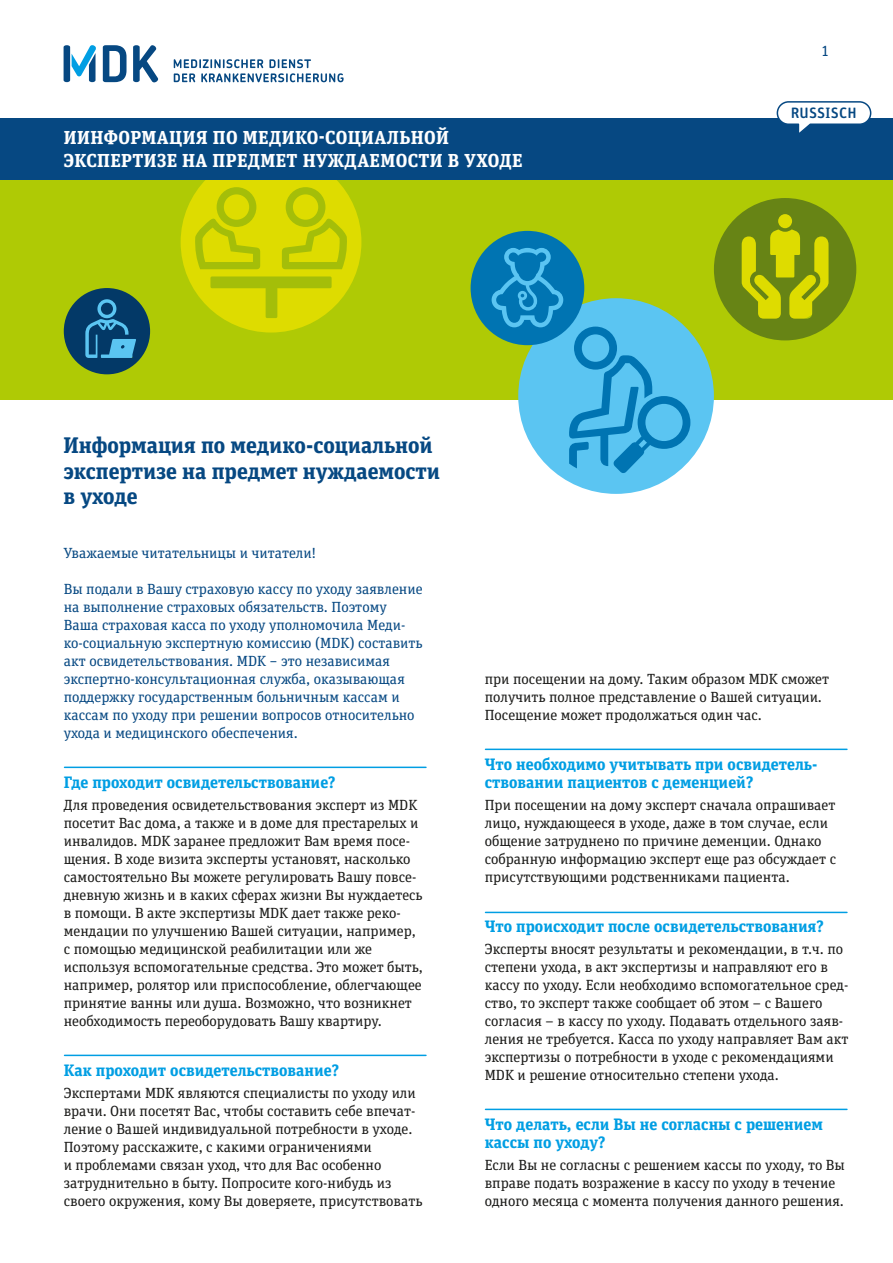
<style>
.page{position:relative;width:893px;height:1263px;background:#fff}
.page>*{position:absolute;margin:0;border:0;box-sizing:border-box;transform-origin:0 0}
.t1{font:700 22.5px/25.5px "Unit Slab Pro";letter-spacing:-.005em;color:#064882}
.t2{font:700 18.75px/22.5px "Unit Slab Pro";letter-spacing:.02em;color:#fff}
.Absatzheadline{font:700 16.5px/18px "Unit Slab Pro";color:#009ee3}
.t3{font:500 15px "Unit Rounded Pro";letter-spacing:.01em;color:#064882}
.t4{font:14.7px/18px "Unit Slab Pro";color:#1a1a18}
.Einleser{font:14.7px/18px "Unit Slab Pro";color:#064882}
.t5{font:14.7px "Unit Rounded OT";color:#064882}
</style>
<div class="page">
<div style="left:0;top:164px;width:893px;height:236px;background:#afca05"></div>
<svg style="left:181px;top:180px;width:180px;height:153px"></svg>
<svg style="left:471px;top:198px;width:385px;height:296px"></svg>
<svg style="left:64px;top:288px;width:86px;height:86px"></svg>
<svg style="left:174px;top:59px;width:170px;height:23px"></svg>
<svg style="left:103px;top:45px;width:55px;height:37px"></svg>
<svg style="left:64px;top:45px;width:32px;height:37px"></svg>
<div style="left:0;top:118px;width:893px;height:62px;background:#064882"></div>
<hr style="left:65px;top:767px;width:361px;height:1px;background:#009ee3">
<hr style="left:65px;top:1055px;width:361px;height:1px;background:#009ee3">
<hr style="left:485px;top:749px;width:362px;height:1px;background:#009ee3">
<hr style="left:485px;top:912px;width:362px;height:1px;background:#009ee3">
<hr style="left:485px;top:1109px;width:362px;height:1px;background:#009ee3">
<div style="left:777px;top:102px;width:94px;height:22px;background:#fff;border-radius:11px"></div>
<div style="left:777px;top:101px;width:94px;height:24px;border:2px solid #064882;border-radius:11px"></div>
<p class="t5" style="left:821px;top:42px;width:10px">1</p>
<h1 class="t2" style="left:64px;top:125px;width:460px">ИИНФОРМАЦИЯ ПО МЕДИКО-СОЦИАЛЬНОЙ<br>ЭКСПЕРТИЗЕ НА ПРЕДМЕТ НУЖДАЕМОСТИ В УХОДЕ</h1>
<h2 class="t1" style="left:64px;top:431px;width:378px">Информация по медико-социальной экспертизе на предмет нуждаемости в уходе</h2>
<p class="t3" style="left:791px;top:103px;width:67px">RUSSISCH</p>
<p class="Einleser" style="left:64px;top:543px;width:254px">Уважаемые читательницы и читатели!</p>
<p class="Einleser" style="left:64px;top:579px;width:360px">Вы подали в Вашу страховую кассу по уходу заявление на выполнение страховых обязательств. Поэтому Ваша страховая касса по уходу уполномочила Меди&shy;ко-социальную экспертную комиссию (MDK) составить акт освидетельствования. MDK − это независимая экспертно-консультационная служба, оказывающая поддержку государственным больничным кассам и кассам по уходу при решении вопросов относительно ухода и медицинского обеспечения.</p>
<p class="Absatzheadline" style="left:64px;top:772px;width:273px">Где проходит освидетельствование?</p>
<p class="t4" style="left:64px;top:795px;width:361px">Для проведения освидетельствования эксперт из MDK посетит Ваc домa, а также и в домe для престарелых и инвалидов. MDK заранее предложит Вам время посе&shy;щения. В ходе визита эксперты установят, насколько самостоятельно Вы можете регулировать Вашу повсе&shy;дневную жизнь и в каких сферax жизни Вы нуждаетесь в помощи. В акте экспертизы MDK дает также реко&shy;мендации по улучшению Вашей ситуации, например, с помощью медицинской реабилитации или же используя вспомогательные средства. Это может быть, например, ролятор или приспособление, облегчающее принятие ванны или душа. Возможно, что возникнет необходимость переоборудовать Вашу квартиру.</p>
<p class="Absatzheadline" style="left:64px;top:1060px;width:277px">Как проходит освидетельствование?</p>
<p class="t4" style="left:64px;top:1083px;width:354px;text-align:justify">Экспертами MDK являются специалисты по уходу или врачи. Они пoceтят Ваc, чтобы составить себе впечат&shy;ление о Вашей индивидуальной потребности в уходе.</p>
<p class="t4" style="left:64px;top:1137px;width:360px">Поэтому расскажите, с какими ограничениями<br>и проблемами связан уход, что для Вас особенно затруднительно в быту. Попросите кого-нибудь из своего окружения, кому Вы доверяете, присутствовать</p>
<p class="t4" style="left:485px;top:669px;width:346px">при посещении на дому. Таким образом MDK сможет получить полное представление о Вашей ситуации.<br>Посещение может продолжаться один час.</p>
<p class="Absatzheadline" style="left:485px;top:754px;width:334px">Что необходимо учитывать при освидетель&shy;ствовании пациентов с деменцией?</p>
<p class="t4" style="left:485px;top:795px;width:353px">При посещении на дому эксперт сначала опрашивает лицо, нуждающееся в уходе, даже в том случае, если общение затруднено по причине деменции. Однако собранную инфoрмацию эксперт еще раз обсуждает с присутствующими родственниками пациента.</p>
<p class="Absatzheadline" style="left:485px;top:916px;width:340px">Что происходит после освидетельствования?</p>
<p class="t4" style="left:485px;top:939px;width:365px">Эксперты вносят результаты и рекомендации, в т.ч. по степени ухода, в акт экспертизы и направляют его в кассу по уходу. Если необходимо вспомогательное сред&shy;ство, то эксперт также сообщает об этом – с Вашего согласия – в кассу по уходу. Подавать отдельного заяв&shy;ления не требуется. Касса по уходу направляет Вам акт экспертизы о потребности в уходе с рекомендациями MDK и решение относительно степени ухода.</p>
<p class="Absatzheadline" style="left:485px;top:1114px;width:340px">Что делать, если Вы не согласны с решением кассы по уходу?</p>
<p class="t4" style="left:485px;top:1155px;width:362px">Если Вы не согласны с решением кассы по уходу, то Вы вправе подать возражение в кассу по уходу в течение одного месяца с момента получения данного решения.</p>
</div>
